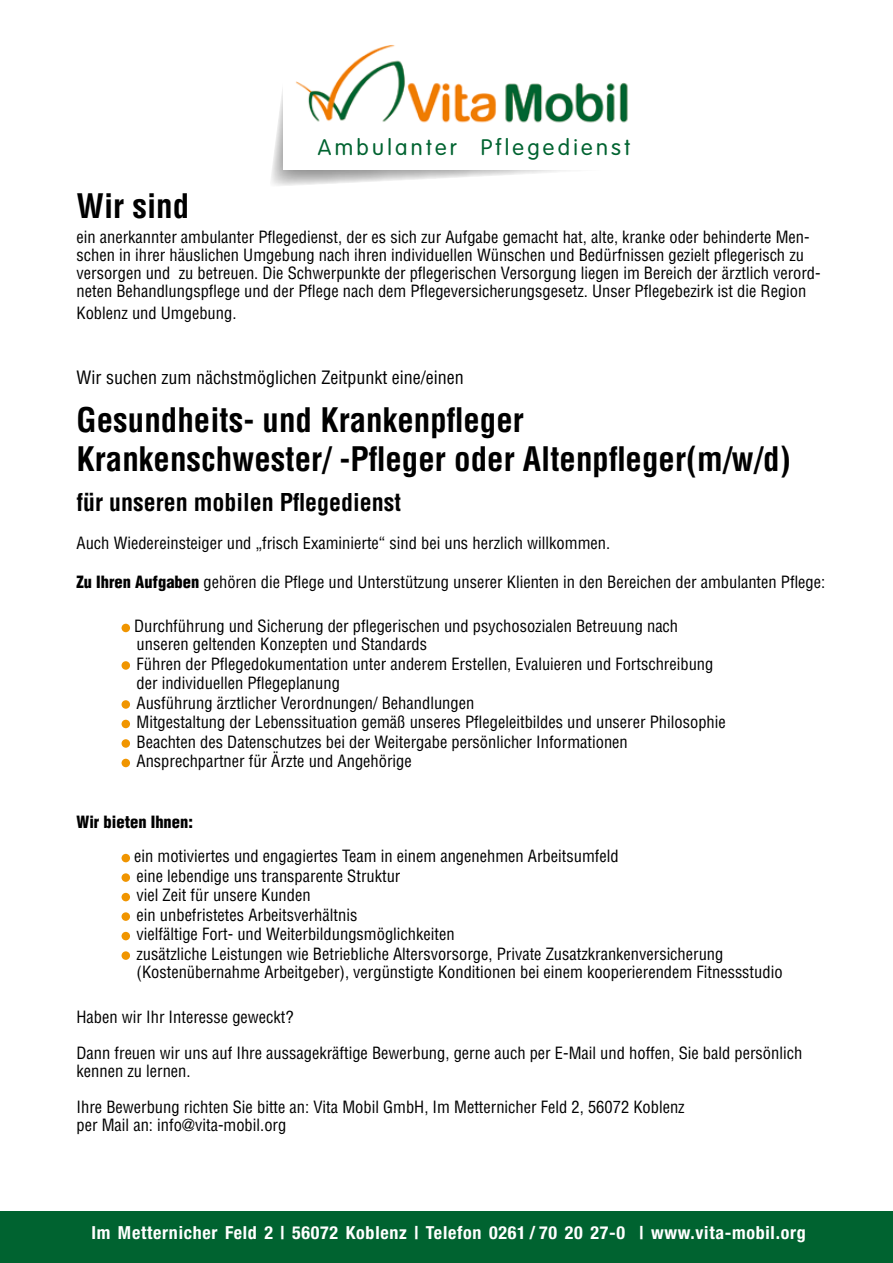
<style>
.page{position:relative;width:893px;height:1263px;background:#fff}
.page>*{position:absolute;margin:0;border:0;box-sizing:border-box;transform-origin:0 0}
.t1{font:700 condensed 33px/39.6px "Helvetica";color:#000}
.t2{font:700 condensed 24px "Helvetica";color:#000}
.t3{font:300 22.2px "VAG Rounded";letter-spacing:.15em;color:#006330}
.t4{font:700 condensed 18px "Helvetica Neue";letter-spacing:.04em;color:#fff}
.t5{font:condensed 18px "Helvetica";color:#000}
.t6{font:condensed 16.5px/19.5px "Helvetica";color:#000}
.t7{font:900 condensed 16.5px "Helvetica";color:#000}
.s1{font-weight:900}
</style>
<div class="page">
<div style="left:122px;top:624px;width:8px;height:8px;background:#f09500;border-radius:50%"></div>
<div style="left:122px;top:661px;width:8px;height:9px;background:#f09500;border-radius:50%"></div>
<div style="left:122px;top:700px;width:8px;height:9px;background:#f09500;border-radius:50%"></div>
<div style="left:122px;top:720px;width:8px;height:8px;background:#f09500;border-radius:50%"></div>
<div style="left:122px;top:739px;width:8px;height:9px;background:#f09500;border-radius:50%"></div>
<div style="left:122px;top:759px;width:8px;height:8px;background:#f09500;border-radius:50%"></div>
<div style="left:122px;top:854px;width:8px;height:8px;background:#f09500;border-radius:50%"></div>
<div style="left:122px;top:873px;width:8px;height:9px;background:#f09500;border-radius:50%"></div>
<div style="left:122px;top:893px;width:8px;height:8px;background:#f09500;border-radius:50%"></div>
<div style="left:122px;top:912px;width:8px;height:9px;background:#f09500;border-radius:50%"></div>
<div style="left:122px;top:932px;width:8px;height:8px;background:#f09500;border-radius:50%"></div>
<div style="left:122px;top:951px;width:8px;height:9px;background:#f09500;border-radius:50%"></div>
<svg style="left:271px;top:89px;width:296px;height:97px"></svg>
<div style="left:284px;top:32px;width:351px;height:137px;background:#fff"></div>
<img style="left:296px;top:45px;width:332px;height:78px">
<div style="left:0;top:1212px;width:893px;height:51px;background:#006330"></div>
<h3 class="t3" style="left:318px;top:135px;width:314px">Ambulanter Pflegedienst</h3>
<h1 class="t1" style="left:77px;top:186px;width:114px">Wir sind</h1>
<p class="t6" style="left:77px;top:228px;width:746px;line-height:18px">ein anerkannter ambulanter Pflegedienst, der es sich zur Aufgabe gemacht hat, alte, kranke oder behinderte Men&shy;schen in ihrer häuslichen Umgebung nach ihren individuellen Wünschen und Bedürfnissen gezielt pflegerisch zu versorgen und zu betreuen. Die Schwerpunkte der pflegerischen Versorgung liegen im Bereich der ärztlich verord&shy;neten Behandlungspflege und der Pflege nach dem Pflegeversicherungsgesetz. Unser Pflegebezirk ist die Region</p>
<p class="t6" style="left:77px;top:303px;width:161px">Koblenz und Umgebung.</p>
<p class="t5" style="left:77px;top:366px;width:389px">Wir suchen zum nächstmöglichen Zeitpunkt eine/einen</p>
<h1 class="t1" style="left:77px;top:400px;width:716px">Gesundheits- und Krankenpfleger<br>Krankenschwester/ -Pfleger oder Altenpfleger(m/w/d)</h1>
<h2 class="t2" style="left:77px;top:487px;width:326px">für unseren mobilen Pflegedienst</h2>
<p class="t6" style="left:77px;top:533px;width:535px">Auch Wiedereinsteiger und „frisch Examinierte“ sind bei uns herzlich willkommen.</p>
<p class="t6" style="left:77px;top:572px;width:750px"><span class="s1">Zu Ihren Aufgaben</span> gehören die Pflege und Unterstützung unserer Klienten in den Bereichen der ambulanten Pflege:</p>
<p class="t6" style="left:134px;top:617px;width:546px;line-height:18px">Durchführung und Sicherung der pflegerischen und psychosozialen Betreuung nach unseren geltenden Konzepten und Standards</p>
<p class="t6" style="left:137px;top:654px;width:591px">Führen der Pflegedokumentation unter anderem Erstellen, Evaluieren und Fortschreibung der individuellen Pflegeplanung<br>Ausführung ärztlicher Verordnungen/ Behandlungen<br>Mitgestaltung der Lebenssituation gemäß unseres Pflegeleitbildes und unserer Philosophie Beachten des Datenschutzes bei der Weitergabe persönlicher Informationen Ansprechpartner für Ärzte und Angehörige</p>
<p class="t7" style="left:77px;top:811px;width:118px">Wir bieten Ihnen:</p>
<p class="t6" style="left:134px;top:846px;width:591px">ein motiviertes und engagiertes Team in einem angenehmen Arbeitsumfeld<br>eine lebendige uns transparente Struktur<br>viel Zeit für unsere Kunden<br>ein unbefristetes Arbeitsverhältnis<br>vielfältige Fort- und Weiterbildungsmöglichkeiten<br>zusätzliche Leistungen wie Betriebliche Altersvorsorge, Private Zusatzkrankenversicherung</p>
<p class="t6" style="left:137px;top:962px;width:648px">(Kostenübernahme Arbeitgeber), vergünstigte Konditionen bei einem kooperierendem Fitnessstudio</p>
<p class="t6" style="left:77px;top:998px;width:727px;line-height:36px">Haben wir Ihr Interesse geweckt?<br>Dann freuen wir uns auf Ihre aussagekräftige Bewerbung, gerne auch per E-Mail und hoffen, Sie bald persönlich</p>
<p class="t6" style="left:77px;top:1052px;width:610px;line-height:36px">kennen zu lernen.<br>Ihre Bewerbung richten Sie bitte an: Vita Mobil GmbH, Im Metternicher Feld 2, 56072 Koblenz</p>
<p class="t6" style="left:77px;top:1115px;width:211px">per Mail an: info@vita-mobil.org</p>
<p class="t4" style="left:91px;top:1221px;width:716px">Im Metternicher Feld 2 | 56072 Koblenz | Telefon 0261 / 70 20 27-0 | www.vita-mobil.org</p>
</div>
